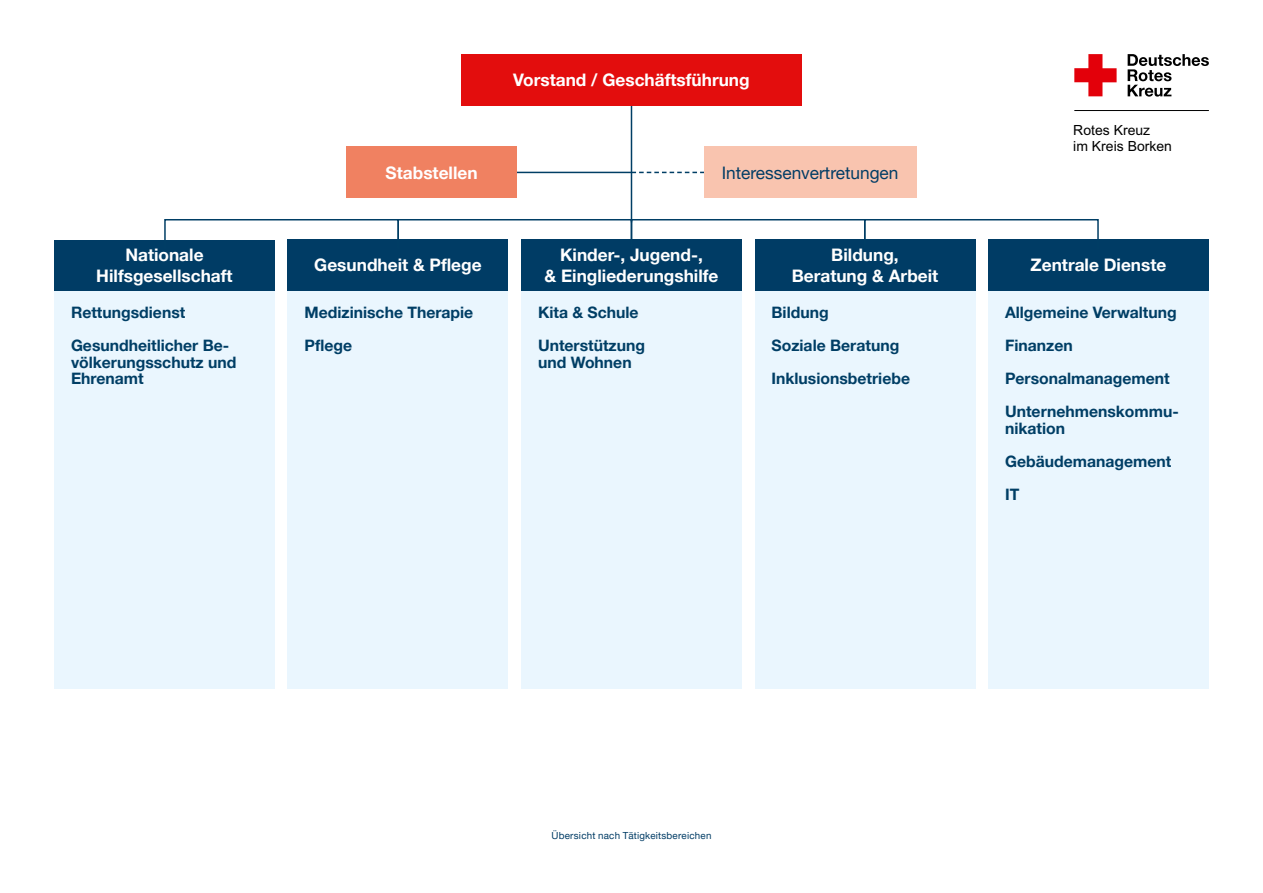
<style>
.page{position:relative;width:1263px;height:893px;background:#fff}
.page>*{position:absolute;margin:0;border:0;box-sizing:border-box;transform-origin:0 0}
.t1{font:700 17.25px/20.7px "Helvetica Neue LT Pro";color:#fff;text-align:center}
.t2{font:17.25px "Helvetica Neue LT Pro";color:#003c65}
.t3{font:700 15.75px/33px "Helvetica Neue LT Pro";color:#003e65}
.t4{font:13.95px/16px "Arial";color:#000}
.t5{font:9.75px "Helvetica Neue LT Pro";letter-spacing:.02em;color:#003c65}
</style>
<div class="page">
<div style="left:988px;top:282px;width:221px;height:407px;background:#eaf6fe"></div>
<div style="left:287px;top:282px;width:221px;height:407px;background:#eaf6fe"></div>
<div style="left:521px;top:282px;width:221px;height:407px;background:#eaf6fe"></div>
<div style="left:754px;top:282px;width:221px;height:407px;background:#eaf6fe"></div>
<hr style="left:472px;top:172px;width:159px;height:1px;background:#003e65">
<svg style="left:632px;top:172px;width:72px;height:1px"></svg>
<hr style="left:631px;top:90px;width:1px;height:132px;background:#003e65">
<div style="left:461px;top:54px;width:340px;height:51px;background:#e30d0d"></div>
<div style="left:988px;top:240px;width:221px;height:51px;background:#003c65"></div>
<div style="left:287px;top:240px;width:221px;height:51px;background:#003c65"></div>
<div style="left:521px;top:240px;width:221px;height:51px;background:#003c65"></div>
<div style="left:754px;top:240px;width:221px;height:51px;background:#003c65"></div>
<div style="left:347px;top:147px;width:170px;height:51px;background:#f08161"></div>
<div style="left:704px;top:147px;width:212px;height:51px;background:#f9c4af"></div>
<div style="left:54px;top:282px;width:221px;height:407px;background:#eaf6fe"></div>
<div style="left:54px;top:240px;width:221px;height:51px;background:#003c65"></div>
<svg style="left:164px;top:218px;width:935px;height:32px"></svg>
<svg style="left:1127px;top:54px;width:82px;height:43px"></svg>
<svg style="left:1074px;top:54px;width:42px;height:42px"></svg>
<hr style="left:1074px;top:110px;width:135px;height:1px;background:#000">
<p class="t1" style="left:96px;top:244px;width:138px">Nationale<br>Hilfsgesellschaft</p>
<p class="t3" style="left:71px;top:296px;width:160px">Rettungsdienst<br>Gesundheitlicher Be-</p>
<p class="t3" style="left:71px;top:354px;width:167px;line-height:16.5px">völkerungsschutz und<br>Ehrenamt</p>
<p class="t1" style="left:513px;top:69px;width:238px">Vorstand / Geschäftsführung</p>
<p class="t1" style="left:386px;top:162px;width:93px">Stabstellen</p>
<p class="t2" style="left:722px;top:162px;width:178px">Interessenvertretungen</p>
<p class="t4" style="left:1073px;top:122px;width:100px">Rotes Kreuz<br>im Kreis Borken</p>
<p class="t1" style="left:544px;top:244px;width:176px">Kinder-, Jugend-,<br>&amp; Eingliederungshilfe</p>
<p class="t1" style="left:792px;top:244px;width:148px">Bildung,<br>Beratung &amp; Arbeit</p>
<p class="t1" style="left:314px;top:254px;width:169px">Gesundheit &amp; Pflege</p>
<p class="t1" style="left:1031px;top:254px;width:137px">Zentrale Dienste</p>
<p class="t3" style="left:304px;top:296px;width:170px">Medizinische Therapie<br>Pflege</p>
<p class="t3" style="left:538px;top:296px;width:109px">Kita &amp; Schule<br>Unterstützung</p>
<p class="t3" style="left:538px;top:345px;width:95px">und Wohnen</p>
<p class="t3" style="left:771px;top:296px;width:140px">Bildung<br>Soziale Beratung<br>Inklusionsbetriebe</p>
<p class="t3" style="left:1005px;top:296px;width:175px">Allgemeine Verwaltung<br>Finanzen<br>Personalmanagement<br>Unternehmenskommu-</p>
<p class="t3" style="left:1005px;top:411px;width:168px">nikation<br>Gebäudemanagement<br>IT</p>
<p class="t5" style="left:551px;top:829px;width:161px">Übersicht nach Tätigkeitsbereichen</p>
</div>
